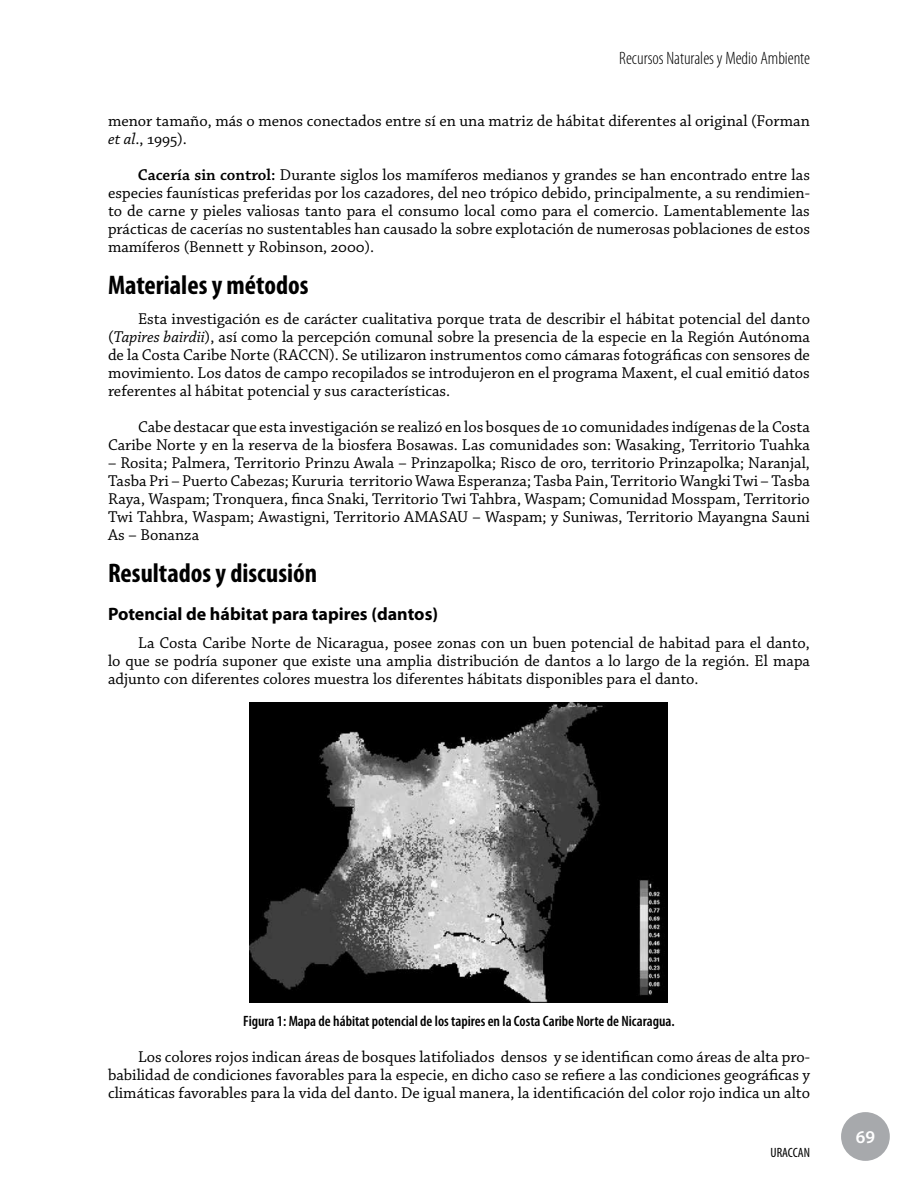
<style>
.page{position:relative;width:918px;height:1188px;background:#fff}
.page>*{position:absolute;margin:0;border:0;box-sizing:border-box;transform-origin:0 0}
.t1{font:700 condensed 27px "Myriad Pro";color:#000}
.t2{font:700 18px "Myriad Pro";color:#000}
.t3{font:300 condensed 18px "Myriad Pro";color:#000}
.t4{font:600 18px "Myriad Pro";color:#fff}
.t5{font:16.5px/18px "Chaparral Pro";color:#000;text-align:justify}
.t6{font:600 condensed 15px "Myriad Pro";color:#000}
.t7{font:condensed 13.5px "Myriad Pro";color:#000}
.s1{font-style:italic}
.s2{font-weight:600}
</style>
<div class="page">
<div style="left:841px;top:1112px;width:49px;height:49px;background:#a7a9ac;border-radius:50%"></div>
<img style="left:250px;top:702px;width:417px;height:300px">
<p class="t3" style="left:619px;top:48px;width:192px">Recursos Naturales y Medio Ambiente</p>
<p class="t5" style="left:108px;top:112px;width:703px">menor tamaño, más o menos conectados entre sí en una matriz de hábitat diferentes al original (Forman <span class="s1">et al</span>., 1995).</p>
<p class="t5" style="left:108px;top:166px;width:704px;text-indent:30px"><span class="s2">Cacería sin control:</span> Durante siglos los mamíferos medianos y grandes se han encontrado entre las especies faunísticas preferidas por los cazadores, del neo trópico debido, principalmente, a su rendimien&shy;to de carne y pieles valiosas tanto para el consumo local como para el comercio. Lamentablemente las prácticas de cacerías no sustentables han causado la sobre explotación de numerosas poblaciones de estos mamíferos (Bennett y Robinson, 2000).</p>
<h1 class="t1" style="left:108px;top:268px;width:202px">Materiales y métodos</h1>
<p class="t5" style="left:108px;top:310px;width:704px;text-indent:30px">Esta investigación es de carácter cualitativa porque trata de describir el hábitat potencial del danto (<span class="s1">Tapires bairdii</span>), así como la percepción comunal sobre la presencia de la especie en la Región Autónoma de la Costa Caribe Norte (RACCN). Se utilizaron instrumentos como cámaras fotográficas con sensores de movimiento. Los datos de campo recopilados se introdujeron en el programa Maxent, el cual emitió datos referentes al hábitat potencial y sus características.</p>
<p class="t5" style="left:108px;top:418px;width:704px;text-align:right">Cabe destacar que esta investigación se realizó en los bosques de 10 comunidades indígenas de la Costa<br>Caribe Norte y en la reserva de la biosfera Bosawas. Las comunidades son: Wasaking, Territorio Tuahka</p>
<p class="t5" style="left:108px;top:454px;width:704px">– Rosita; Palmera, Territorio Prinzu Awala – Prinzapolka; Risco de oro, territorio Prinzapolka; Naranjal, Tasba Pri – Puerto Cabezas; Kururia territorio Wawa Esperanza; Tasba Pain, Territorio Wangki Twi – Tasba Raya, Waspam; Tronquera, finca Snaki, Territorio Twi Tahbra, Waspam; Comunidad Mosspam, Territorio Twi Tahbra, Waspam; Awastigni, Territorio AMASAU – Waspam; y Suniwas, Territorio Mayangna Sauni As – Bonanza</p>
<h1 class="t1" style="left:108px;top:556px;width:211px">Resultados y discusión</h1>
<p class="t2" style="left:108px;top:602px;width:332px">Potencial de hábitat para tapires (dantos)</p>
<p class="t5" style="left:108px;top:634px;width:704px;text-indent:30px">La Costa Caribe Norte de Nicaragua, posee zonas con un buen potencial de habitad para el danto, lo que se podría suponer que existe una amplia distribución de dantos a lo largo de la región. El mapa adjunto con diferentes colores muestra los diferentes hábitats disponibles para el danto.</p>
<p class="t6" style="left:243px;top:1013px;width:433px">Figura 1: Mapa de hábitat potencial de los tapires en la Costa Caribe Norte de Nicaragua.</p>
<p class="t5" style="left:108px;top:1048px;width:704px;text-indent:30px">Los colores rojos indican áreas de bosques latifoliados densos y se identifican como áreas de alta pro&shy;babilidad de condiciones favorables para la especie, en dicho caso se refiere a las condiciones geográficas y climáticas favorables para la vida del danto. De igual manera, la identificación del color rojo indica un alto</p>
<p class="t7" style="left:771px;top:1145px;width:41px">URACCAN</p>
<p class="t4" style="left:856px;top:1126px;width:21px">69</p>
</div>
